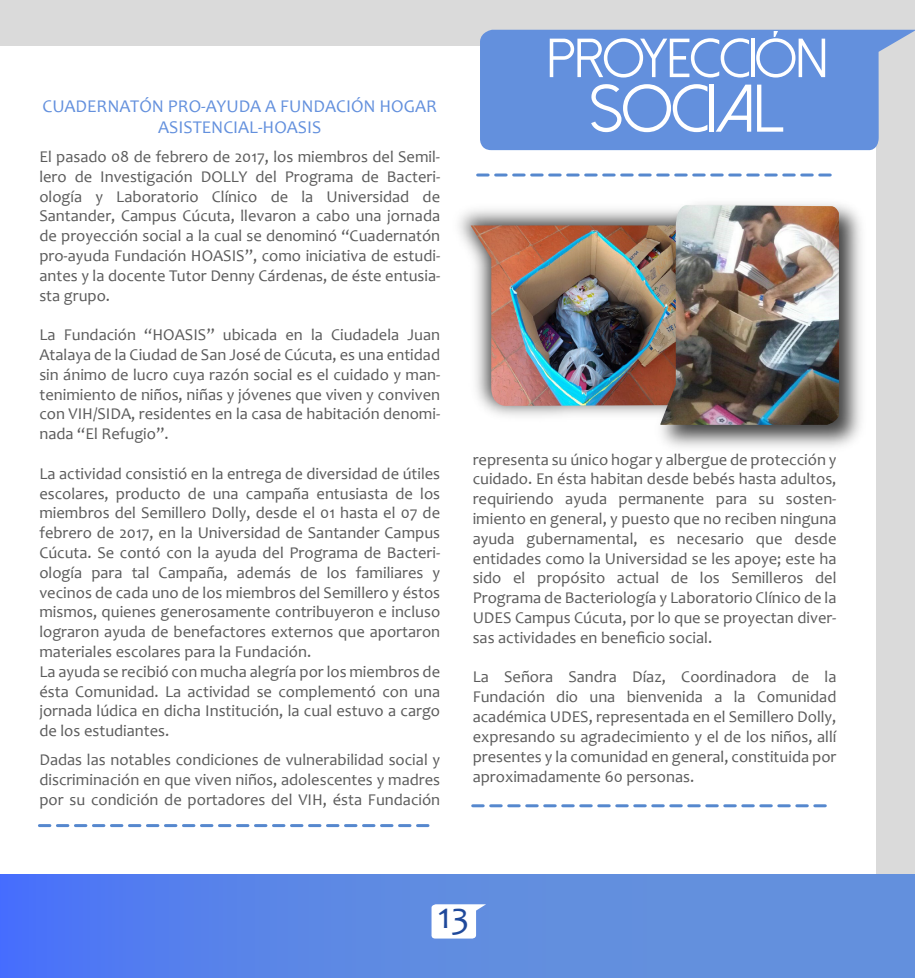
<style>
.page{position:relative;width:915px;height:978px;background:#dadada}
.page>*{position:absolute;margin:0;border:0;box-sizing:border-box;transform-origin:0 0}
.t1{font:67.2px "Dolce Vita";color:#fff}
.t2{font:54.9px "Dolce Vita";color:#fff}
.t3{font:37.5px "Candara";color:#1f499b}
.t4{font:18px/21.6px "Candara";color:#6390dd;text-align:center}
.t5{font:16.5px/19.8px "Candara";color:#5b5b5b;text-align:justify}
</style>
<div class="page">
<div style="left:0;top:46px;width:875px;height:932px;background:#fff"></div>
<div style="left:0;top:875px;width:915px;height:103px;background:linear-gradient(to right,#5079f3,#6997d6)"></div>
<div style="left:480px;top:30px;width:435px;height:120px;background:#6390dd"></div>
<svg style="left:39px;top:824px;width:391px;height:3px"></svg>
<svg style="left:431px;top:904px;width:55px;height:35px"></svg>
<svg style="left:473px;top:804px;width:354px;height:3px"></svg>
<img style="left:458px;top:173px;width:189px;height:243px">
<img style="left:470px;top:225px;width:177px;height:181px">
<img style="left:647px;top:76px;width:268px;height:432px">
<img style="left:660px;top:205px;width:179px;height:220px">
<p class="t4" style="left:42px;top:95px;width:396px">CUADERNATÓN PRO-AYUDA A FUNDACIÓN HOGAR<br>ASISTENCIAL-HOASIS</p>
<p class="t5" style="left:39px;top:147px;width:402px">El pasado 08 de febrero de 2017, los miembros del Semil&shy;lero de Investigación DOLLY del Programa de Bacteri&shy;ología y Laboratorio Clínico de la Universidad de Santander, Campus Cúcuta, llevaron a cabo una jornada de proyección social a la cual se denominó “Cuadernatón pro-ayuda Fundación HOASIS”, como iniciativa de estudi&shy;antes y la docente Tutor Denny Cárdenas, de éste entusia&shy;sta grupo.</p>
<p class="t5" style="left:39px;top:325px;width:402px">La Fundación “HOASIS” ubicada en la Ciudadela Juan Atalaya de la Ciudad de San José de Cúcuta, es una entidad sin ánimo de lucro cuya razón social es el cuidado y man&shy;tenimiento de niños, niñas y jóvenes que viven y conviven con VIH/SIDA, residentes en la casa de habitación denomi&shy;nada “El Refugio”.</p>
<p class="t5" style="left:39px;top:463px;width:402px;text-align:left">La actividad consistió en la entrega de diversidad de útiles escolares, producto de una campaña entusiasta de los miembros del Semillero Dolly, desde el 01 hasta el 07 de febrero de 2017, en la Universidad de Santander Campus Cúcuta. Se contó con la ayuda del Programa de Bacteri&shy;ología para tal Campaña, además de los familiares y vecinos de cada uno de los miembros del Semillero y éstos mismos, quienes generosamente contribuyeron e incluso lograron ayuda de benefactores externos que aportaron materiales escolares para la Fundación.<br>La ayuda se recibió con mucha alegría por los miembros de ésta Comunidad. La actividad se complementó con una jornada lúdica en dicha Institución, la cual estuvo a cargo de los estudiantes.</p>
<p class="t5" style="left:39px;top:750px;width:402px">Dadas las notables condiciones de vulnerabilidad social y discriminación en que viven niños, adolescentes y madres por su condición de portadores del VIH, ésta Fundación</p>
<h2 class="t2" style="left:547px;top:31px;width:282px">PROYECCIÓN</h2>
<h1 class="t1" style="left:590px;top:75px;width:195px">SOCIAL</h1>
<p class="t5" style="left:473px;top:449px;width:365px">representa su único hogar y albergue de protección y cuidado. En ésta habitan desde bebés hasta adultos, requiriendo ayuda permanente para su sosten&shy;imiento en general, y puesto que no reciben ninguna ayuda gubernamental, es necesario que desde entidades como la Universidad se les apoye; este ha sido el propósito actual de los Semilleros del Programa de Bacteriología y Laboratorio Clínico de la UDES Campus Cúcuta, por lo que se proyectan diver&shy;sas actividades en beneficio social.</p>
<p class="t5" style="left:473px;top:667px;width:365px">La Señora Sandra Díaz, Coordinadora de la Fundación dio una bienvenida a la Comunidad académica UDES, representada en el Semillero Dolly, expresando su agradecimiento y el de los niños, allí presentes y la comunidad en general, constituida por aproximadamente 60 personas.</p>
<h3 class="t3" style="left:438px;top:893px;width:33px">13</h3>
</div>
